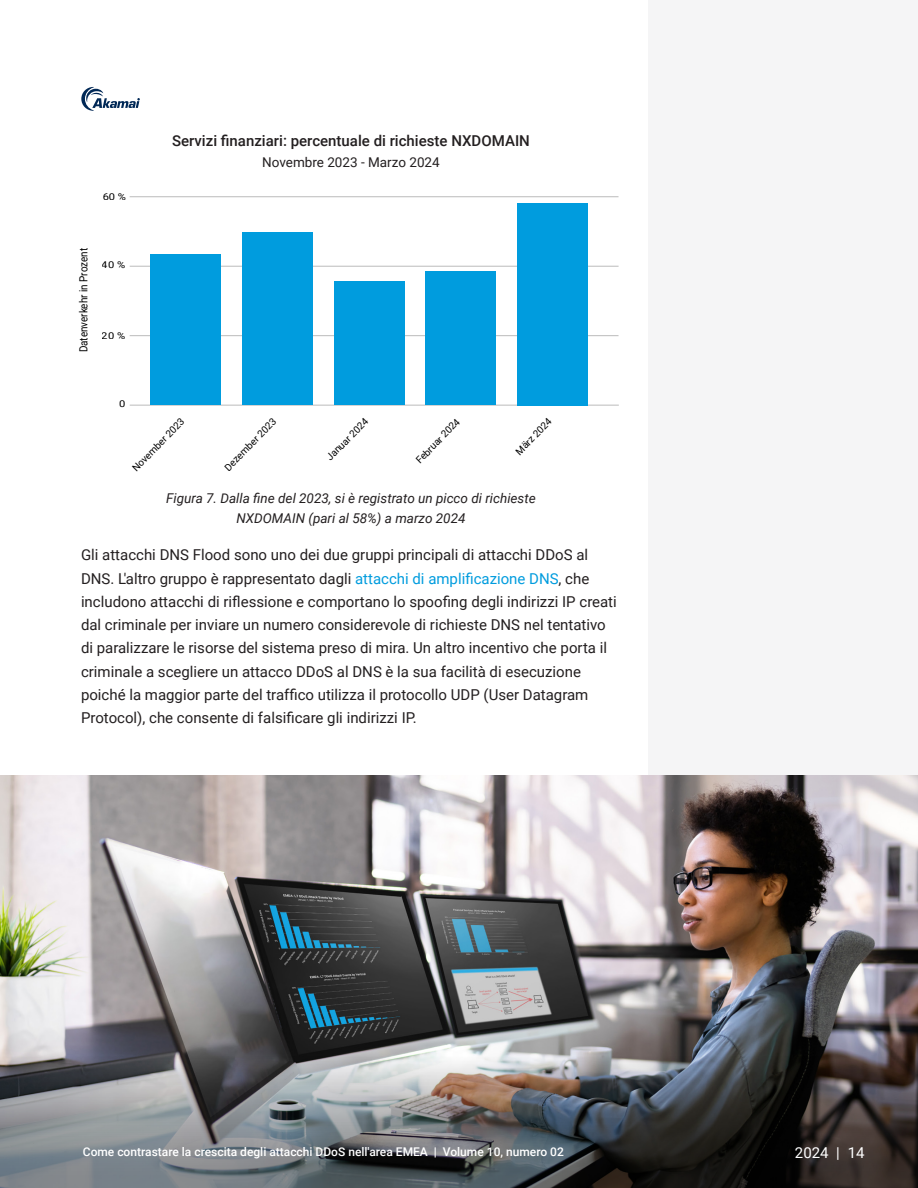
<style>
.page{position:relative;width:918px;height:1188px;background:#fff}
.page>*{position:absolute;margin:0;border:0;box-sizing:border-box;transform-origin:0 0}
.t1{font:500 15.9px "Roboto";color:#000}
.Body{font:15px/23.2px "Roboto";color:#231f20}
.Fig_Title{font:500 15px "Roboto";color:#231f20}
.t2{font:15px "Roboto";color:#fff}
.Body-2{font:italic 13.5px/19.5px "Roboto";color:#231f20;text-align:center}
.Fig_Sub{font:13.5px "Roboto";color:#231f20}
.t3{font:500 12px "Roboto";color:#fff}
.t4{font:11.25px "Roboto";color:#000}
.t5{font:11.1px "Roboto";color:#000;scale:.88 1}
.t6{font:9.9px "Roboto";color:#000}
.t7{font:9.3px "Roboto";color:#000;scale:1.19 1}
.s1{color:#009cde}
.s2{font-weight:700}
</style>
<div class="page">
<svg style="left:81px;top:87px;width:59px;height:24px"></svg>
<div style="left:648px;top:0;width:270px;height:1188px;background:#f5f5f6"></div>
<hr style="left:130px;top:266px;width:489px;height:1px;background:#bbb">
<hr style="left:130px;top:335px;width:489px;height:1px;background:#bbb">
<hr style="left:130px;top:196px;width:489px;height:1px;background:#bbb">
<hr style="left:130px;top:405px;width:489px;height:1px;background:#bbb">
<div style="left:518px;top:203px;width:70px;height:202px;background:#009cde"></div>
<div style="left:426px;top:271px;width:70px;height:134px;background:#009cde"></div>
<div style="left:334px;top:281px;width:70px;height:124px;background:#009cde"></div>
<div style="left:242px;top:233px;width:71px;height:172px;background:#009cde"></div>
<div style="left:150px;top:254px;width:71px;height:151px;background:#009cde"></div>
<img style="left:0;top:775px;width:918px;height:227px">
<img style="left:0;top:1002px;width:918px;height:186px">
<p class="t7" style="left:102px;top:190px;width:21px">60 %</p>
<p class="t5" style="left:76px;top:352px;width:120px;rotate:-90deg">Datenverkehr in Prozent</p>
<p class="t7" style="left:102px;top:258px;width:21px">40 %</p>
<p class="t7" style="left:102px;top:329px;width:21px">20 %</p>
<p class="Fig_Title" style="left:172px;top:130px;width:359px">Servizi finanziari: percentuale di richieste NXDOMAIN</p>
<p class="Fig_Sub" style="left:262px;top:153px;width:179px">Novembre 2023 - Marzo 2024</p>
<p class="t1" style="left:154px;top:137px;width:398px">Financial Services: Percentage of NXDOMAIN Requests</p>
<p class="t4" style="left:276px;top:157px;width:154px">November 2023 – March 2024</p>
<p class="t7" style="left:119px;top:398px;width:7px">0</p>
<p class="t6" style="left:323px;top:454px;width:56px;rotate:-46deg">Januar 2024</p>
<p class="t6" style="left:129px;top:465px;width:71px;rotate:-46deg">November 2023</p>
<p class="t6" style="left:512px;top:448px;width:48px;rotate:-46deg">März 2024</p>
<p class="t6" style="left:221px;top:464px;width:71px;rotate:-46deg">Dezember 2023</p>
<p class="t6" style="left:413px;top:457px;width:60px;rotate:-46deg">Februar 2024</p>
<p class="Body-2" style="left:166px;top:488px;width:371px">Figura 7. Dalla fine del 2023, si è registrato un picco di richieste<br>NXDOMAIN (pari al 58%) a marzo 2024</p>
<p class="Body" style="left:81px;top:543px;width:537px">Gli attacchi DNS Flood sono uno dei due gruppi principali di attacchi DDoS al DNS. L'altro gruppo è rappresentato dagli <span class="s1">attacchi di amplificazione DNS</span>, che includono attacchi di riflessione e comportano lo spoofing degli indirizzi IP creati dal criminale per inviare un numero considerevole di richieste DNS nel tentativo di paralizzare le risorse del sistema preso di mira. Un altro incentivo che porta il criminale a scegliere un attacco DDoS al DNS è la sua facilità di esecuzione poiché la maggior parte del traffico utilizza il protocollo UDP (User Datagram Protocol), che consente di falsificare gli indirizzi IP.</p>
<p class="t3" style="left:83px;top:1144px;width:482px">Come contrastare la crescita degli attacchi DDoS nell'area EMEA <span class="s2">|</span> Volume 10, numero 02</p>
<p class="t2" style="left:795px;top:1142px;width:71px">2024 | 14</p>
</div>
